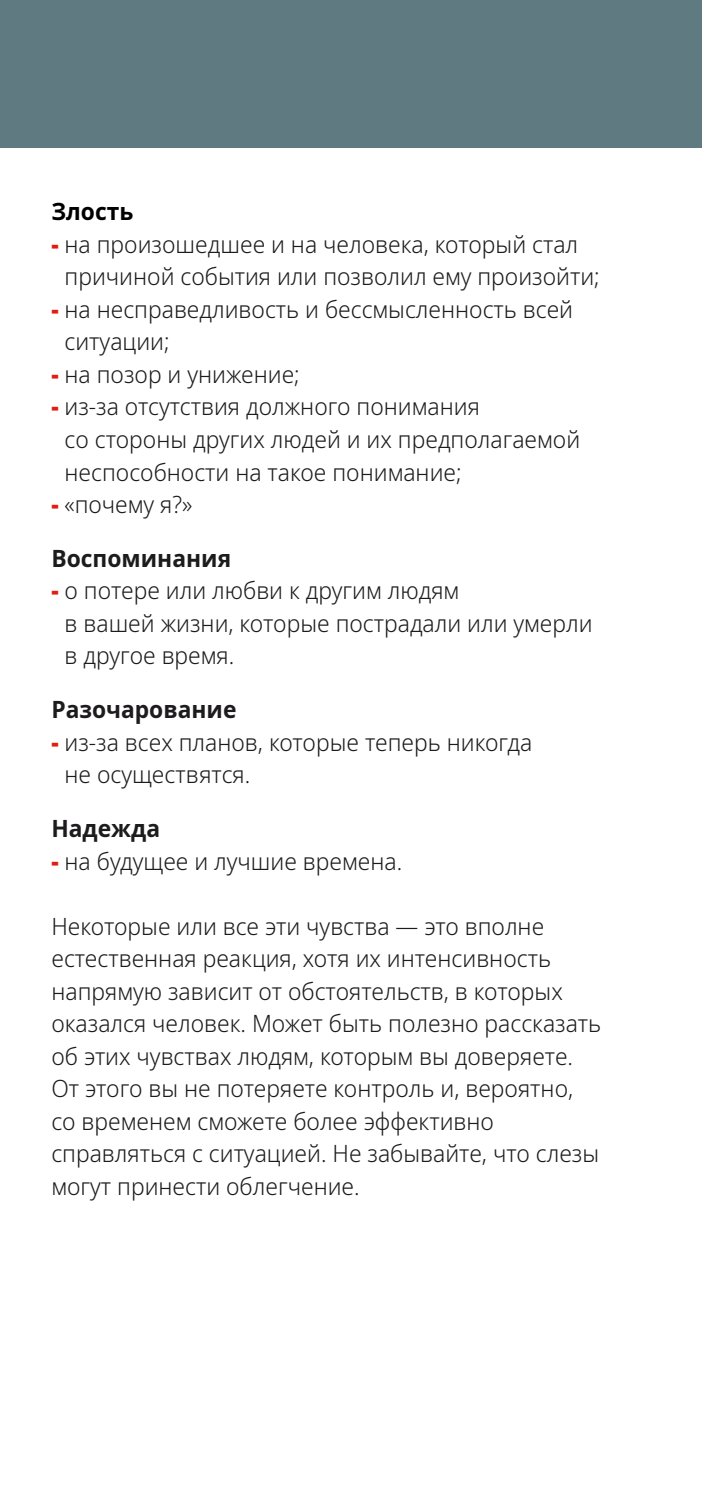
<style>
.page{position:relative;width:702px;height:1489px;background:#fff}
.page>*{position:absolute;margin:0;border:0;box-sizing:border-box;transform-origin:0 0}
.t1{font:300 23.75px/32.5px "Noto Sans";color:#1d1b1d;scale:.96 1}
.t2{font:700 23.75px "Noto Sans";color:#1d1b1d;scale:.96 1}
.t3{font:700 23.75px "Noto Sans";color:#000;scale:.96 1}
.s1{font-weight:900;color:#e41b13}
</style>
<div class="page">
<div style="left:0;top:0;width:702px;height:147px;background:#5f7b81"></div>
<p class="t3" style="left:51px;top:195px;width:87px">Злость</p>
<p class="t1" style="left:65px;top:228px;width:559px;text-indent:-13px"><span class="s1">-</span> на произошедшее и на человека, который стал причиной события или позволил ему произойти;</p>
<p class="t1" style="left:65px;top:293px;width:531px;text-indent:-13px"><span class="s1">-</span> на несправедливость и бессмысленность всей ситуации;</p>
<p class="t1" style="left:51px;top:358px;width:260px"><span class="s1">-</span> на позор и унижение;</p>
<p class="t1" style="left:65px;top:391px;width:538px;text-indent:-13px"><span class="s1">-</span> из-за отсутствия должного понимания<br>со стороны других людей и их предполагаемой неспособности на такое понимание;</p>
<p class="t1" style="left:51px;top:488px;width:148px"><span class="s1">-</span> «почему я?»</p>
<p class="t2" style="left:51px;top:541px;width:189px">Воспоминания</p>
<p class="t1" style="left:65px;top:575px;width:551px;text-indent:-13px"><span class="s1">-</span> о потере или любви к другим людям<br>в вашей жизни, которые пострадали или умерли в другое время.</p>
<p class="t2" style="left:51px;top:692px;width:194px">Разочарование</p>
<p class="t1" style="left:65px;top:726px;width:488px;text-indent:-13px"><span class="s1">-</span> из-за всех планов, которые теперь никогда не осуществятся.</p>
<p class="t2" style="left:51px;top:811px;width:115px">Надежда</p>
<p class="t1" style="left:51px;top:845px;width:367px"><span class="s1">-</span> на будущее и лучшие времена.</p>
<p class="t1" style="left:51px;top:910px;width:574px">Некоторые или все эти чувства — это вполне естественная реакция, хотя их интенсивность напрямую зависит от обстоятельств, в которых оказался человек. Может быть полезно рассказать об этих чувствах людям, которым вы доверяете.<br>От этого вы не потеряете контроль и, вероятно, со временем сможете более эффективно справляться с ситуацией. Не забывайте, что слезы могут принести облегчение.</p>
</div>
